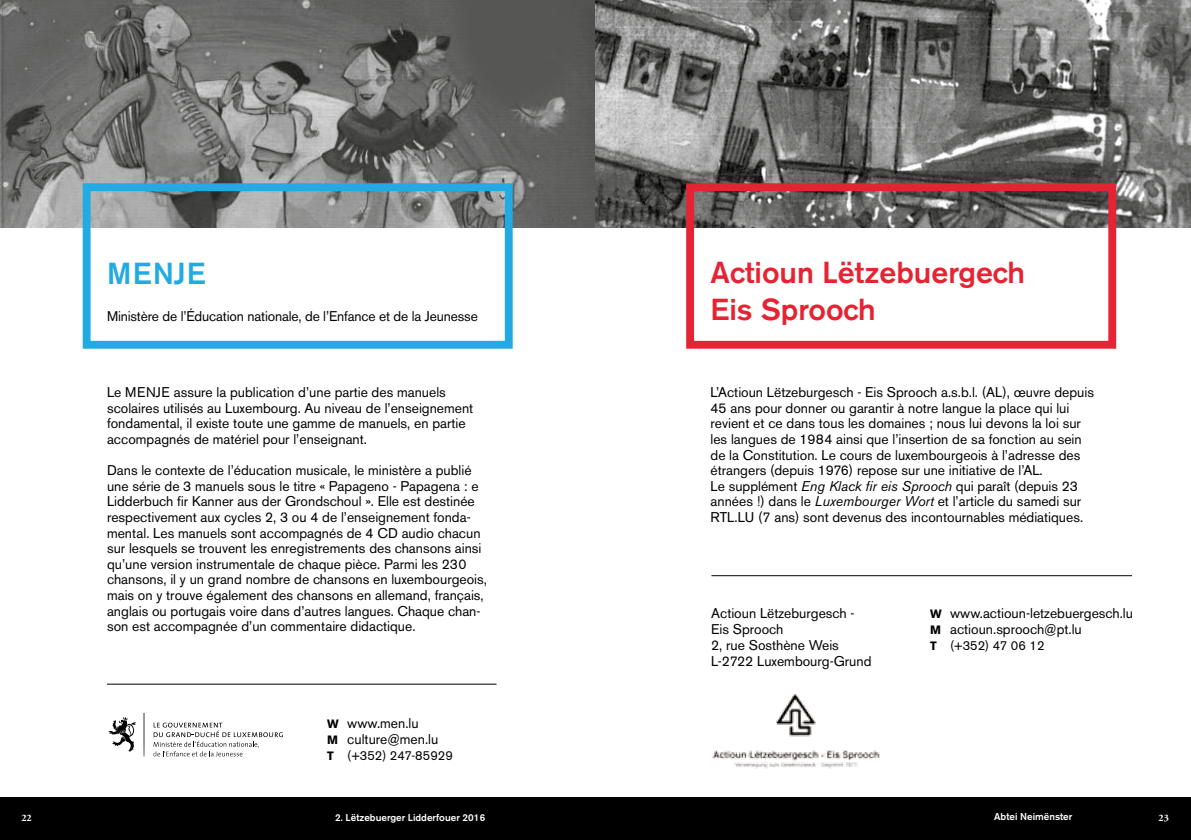
<style>
.page{position:relative;width:1191px;height:840px;background:#fff}
.page>*{position:absolute;margin:0;border:0;box-sizing:border-box;transform-origin:0 0}
.t1{font:500 30.2px/36.2px "Akzidenz Grotesk BE";color:#e62332}
.t2{font:500 30.2px "Akzidenz Grotesk BE";letter-spacing:.04em;color:#22aae2}
.t3{font:14px/15.6px "Akzidenz Grotesk BE";color:#000}
.t4{font:13px "Akzidenz Grotesk BE";color:#000}
.t5{font:500 9.8px "Akzidenz Grotesk BE";color:#fff}
.t6{font:700 9.8px "Adobe Garamond Pro";color:#fff}
.s1{font-weight:700;font-size:12px}
.s2{font-style:italic}
</style>
<div class="page">
<div style="left:0;top:796px;width:598px;height:43px;background:#000"></div>
<div style="left:583px;top:796px;width:608px;height:43px;background:#000"></div>
<img style="left:0;top:0;width:1191px;height:227px">
<div style="left:83px;top:183px;width:430px;height:165px;border:8px solid #22aae2"></div>
<svg style="left:108px;top:713px;width:175px;height:43px"></svg>
<hr style="left:107px;top:683px;width:389px;height:1px;background:#000">
<div style="left:686px;top:183px;width:430px;height:165px;border:8px solid #e62332"></div>
<hr style="left:711px;top:575px;width:421px;height:1px;background:#000">
<img style="left:712px;top:694px;width:168px;height:75px">
<h1 class="t2" style="left:107px;top:255px;width:100px">MENJE</h1>
<p class="t3" style="left:107px;top:308px;width:372px">Ministère de l’Éducation nationale, de l’Enfance et de la Jeunesse</p>
<p class="t3" style="left:107px;top:384px;width:368px">Le MENJE assure la publication d’une partie des manuels scolaires utilisés au Luxembourg. Au niveau de l’enseignement fondamental, il existe toute une gamme de manuels, en partie accompagnés de matériel pour l’enseignant.</p>
<p class="t3" style="left:107px;top:462px;width:381px">Dans le contexte de l’éducation musicale, le ministère a publié une série de 3 manuels sous le titre « Papageno - Papagena : e Lidderbuch fir Kanner aus der Grondschoul ». Elle est destinée respectivement aux cycles 2, 3 ou 4 de l’enseignement fonda&shy;mental. Les manuels sont accompagnés de 4 CD audio chacun sur lesquels se trouvent les enregistrements des chansons ainsi qu’une version instrumentale de chaque pièce. Parmi les 230 chansons, il y un grand nombre de chansons en luxembourgeois, mais on y trouve également des chansons en allemand, français, anglais ou portugais voire dans d’autres langues. Chaque chan&shy;son est accompagnée d’un commentaire didactique.</p>
<p class="t3" style="left:327px;top:714px;width:112px"><span class="s1">W</span> www.men.lu<br><span class="s1">M</span> culture@men.lu</p>
<p class="t4" style="left:327px;top:746px;width:127px"><span class="s1">T</span> (+352) 247-85929</p>
<h1 class="t1" style="left:710px;top:254px;width:316px">Actioun Lëtzebuergech<br>Eis Sprooch</h1>
<p class="t3" style="left:710px;top:384px;width:385px">L’Actioun Lëtzeburgesch - Eis Sprooch a.s.b.l. (AL), œuvre depuis 45 ans pour donner ou garantir à notre langue la place qui lui revient et ce dans tous les domaines ; nous lui devons la loi sur les langues de 1984 ainsi que l’insertion de sa fonction au sein de la Constitution. Le cours de luxembourgeois à l’adresse des étrangers (depuis 1976) repose sur une initiative de l’AL.<br>Le supplément <span class="s2">Eng Klack fir eis Sprooch</span> qui paraît (depuis 23 années !) dans le <span class="s2">Luxembourger Wort</span> et l’article du samedi sur RTL.LU (7 ans) sont devenus des incontournables médiatiques.</p>
<p class="t3" style="left:711px;top:605px;width:162px">Actioun Lëtzeburgesch -<br>Eis Sprooch<br>2, rue Sosthène Weis<br>L-2722 Luxembourg-Grund</p>
<p class="t3" style="left:930px;top:605px;width:204px"><span class="s1">W</span> www.actioun-letzebuergesch.lu<br><span class="s1">M</span> actioun.sprooch@pt.lu</p>
<p class="t4" style="left:930px;top:637px;width:116px"><span class="s1">T</span> (+352) 47 06 12</p>
<p class="t6" style="left:21px;top:812px;width:12px">22</p>
<p class="t5" style="left:335px;top:811px;width:151px">2. Lëtzebuerger Lidderfouer 2016</p>
<p class="t5" style="left:994px;top:810px;width:80px">Abtei Neimënster</p>
<p class="t6" style="left:1158px;top:812px;width:12px">23</p>
</div>
